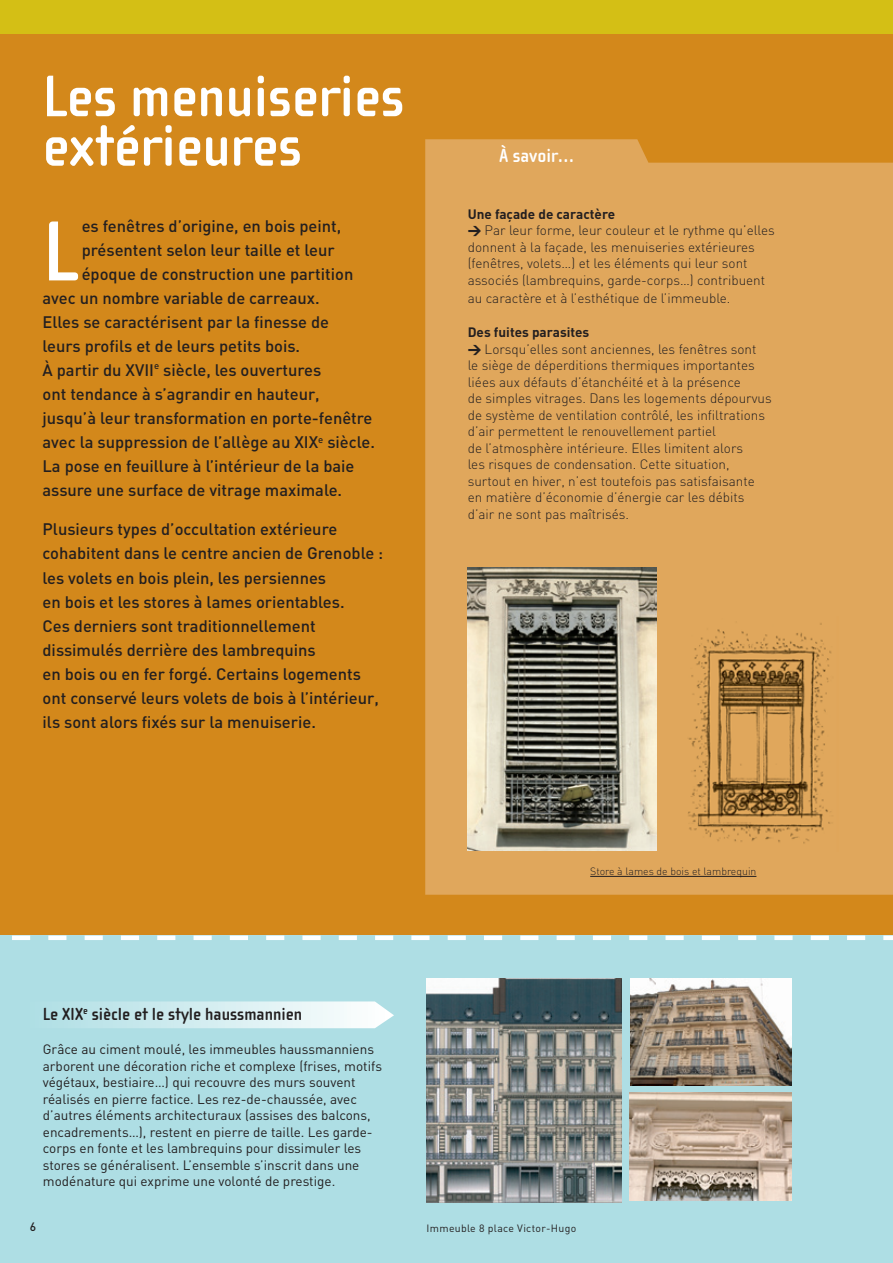
<style>
.page{position:relative;width:893px;height:1263px;background:#fff}
.page>*{position:absolute;margin:0;border:0;box-sizing:border-box;transform-origin:0 0}
.t1{font:700 87.15px "Cholla Sans";color:#fff}
.t2{font:700 60px/49.5px "Cholla Sans";color:#fff}
.t3{font:700 19.5px "Cholla Sans";color:#fff}
.t4{font:700 18px "Cholla Sans";color:#231f20}
.t5{font:500 16.5px/24px "DIN";color:#231f20}
.t6{font:300 13.5px/16.5px "DIN";color:#231f20}
.t7{font:13.5px/16.5px "DIN";color:#231f20}
.t8{font:500 12px "DIN";color:#231f20}
.t9{font:300 10.5px "DIN";color:#231f20}
.t10{font:10.5px "DIN";letter-spacing:.03em;color:#231f20}
.s1{font-weight:700}
.s2{font-weight:900}
</style>
<div class="page">
<div style="left:0;top:0;width:893px;height:179px;background:#d4bf15"></div>
<div style="left:0;top:34px;width:893px;height:901px;background:#d3881b"></div>
<div style="left:0;top:935px;width:893px;height:328px;background:#aedee4"></div>
<div style="left:425px;top:139px;width:468px;height:756px;background:#e0a75c"></div>
<img style="left:468px;top:568px;width:188px;height:282px">
<svg style="left:12px;top:935px;width:881px;height:5px"></svg>
<img style="left:687px;top:617px;width:151px;height:235px">
<svg style="left:75px;top:1001px;width:319px;height:27px;background:#d8eff1"></svg>
<img style="left:427px;top:978px;width:194px;height:224px">
<img style="left:630px;top:978px;width:162px;height:107px">
<img style="left:629px;top:1093px;width:163px;height:108px">
<hr style="left:590px;top:876px;width:166px;height:1px;background:#231f20">
<p class="t2" style="left:43px;top:73px;width:363px">Les menuiseries extérieures</p>
<p class="t1" style="left:43px;top:204px;width:36px">L</p>
<p class="t5" style="left:82px;top:214px;width:261px">es fenêtres d’origine, en bois peint,</p>
<p class="t5" style="left:82px;top:238px;width:255px">présentent selon leur taille et leur</p>
<p class="t5" style="left:82px;top:262px;width:273px">époque de construction une partition</p>
<p class="t5" style="left:43px;top:286px;width:279px">avec un nombre variable de carreaux.</p>
<p class="t5" style="left:43px;top:310px;width:288px">Elles se caractérisent par la finesse de</p>
<p class="t5" style="left:43px;top:334px;width:259px">leurs profils et de leurs petits bois.</p>
<p class="t5" style="left:43px;top:358px;width:280px">À partir du XVII<sup>e</sup> siècle, les ouvertures</p>
<p class="t5" style="left:43px;top:382px;width:279px">ont tendance à s’agrandir en hauteur,</p>
<p class="t5" style="left:43px;top:406px;width:331px">jusqu’à leur transformation en porte-fenêtre</p>
<p class="t5" style="left:43px;top:430px;width:334px">avec la suppression de l’allège au XIX<sup>e</sup> siècle.</p>
<p class="t5" style="left:43px;top:454px;width:313px">La pose en feuillure à l’intérieur de la baie</p>
<p class="t5" style="left:43px;top:478px;width:301px">assure une surface de vitrage maximale.</p>
<p class="t5" style="left:43px;top:517px;width:342px">Plusieurs types d’occultation extérieure cohabitent dans le centre ancien de Grenoble : les volets en bois plein, les persiennes<br>en bois et les stores à lames orientables.<br>Ces derniers sont traditionnellement dissimulés derrière des lambrequins<br>en bois ou en fer forgé. Certains logements ont conservé leurs volets de bois à l’intérieur, ils sont alors fixés sur la menuiserie.</p>
<p class="t3" style="left:499px;top:145px;width:76px">À savoir…</p>
<p class="t6" style="left:468px;top:205px;width:309px"><span class="s1">Une façade de caractère<br></span><span class="s2">&gt;</span> Par leur forme, leur couleur et le rythme qu’elles donnent à la façade, les menuiseries extérieures (fenêtres, volets…) et les éléments qui leur sont associés (lambrequins, garde-corps…) contribuent</p>
<p class="t6" style="left:468px;top:289px;width:264px">au caractère et à l’esthétique de l’immeuble.</p>
<p class="t6" style="left:468px;top:324px;width:306px"><span class="s1">Des fuites parasites<br></span><span class="s2">&gt;</span> Lorsqu’elles sont anciennes, les fenêtres sont<br>le siège de déperditions thermiques importantes liées aux défauts d’étanchéité et à la présence<br>de simples vitrages. Dans les logements dépourvus de système de ventilation contrôlé, les infiltrations d’air permettent le renouvellement partiel<br>de l’atmosphère intérieure. Elles limitent alors<br>les risques de condensation. Cette situation, surtout en hiver, n’est toutefois pas satisfaisante en matière d’économie d’énergie car les débits d’air ne sont pas maîtrisés.</p>
<p class="t9" style="left:590px;top:865px;width:168px">Store à lames de bois et lambrequin</p>
<p class="t4" style="left:43px;top:1004px;width:261px">Le XIX<sup>e</sup> siècle et le style haussmannien</p>
<p class="t7" style="left:43px;top:1041px;width:341px">Grâce au ciment moulé, les immeubles haussmanniens arborent une décoration riche et complexe (frises, motifs végétaux, bestiaire…) qui recouvre des murs souvent réalisés en pierre factice. Les rez-de-chaussée, avec d’autres éléments architecturaux (assises des balcons, encadrements…), restent en pierre de taille. Les garde&shy;corps en fonte et les lambrequins pour dissimuler les stores se généralisent. L’ensemble s’inscrit dans une modénature qui exprime une volonté de prestige.</p>
<p class="t8" style="left:30px;top:1219px;width:8px">6</p>
<p class="t10" style="left:427px;top:1221px;width:151px">Immeuble 8 place Victor-Hugo</p>
</div>
